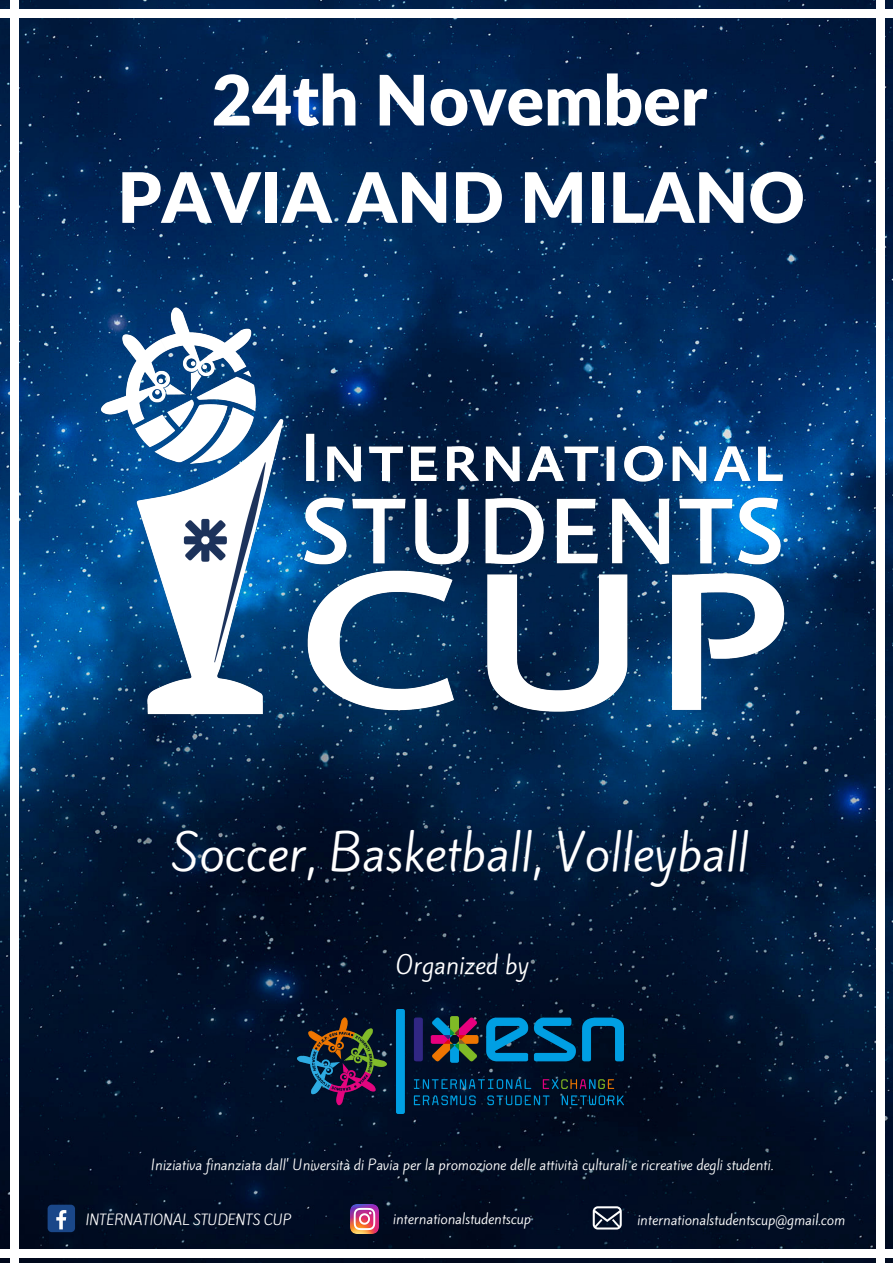
<style>
.page{position:relative;width:893px;height:1263px;background:#fff}
.page>*{position:absolute;margin:0;border:0;box-sizing:border-box;transform-origin:0 0}
.t1{font:900 69.53px/97.4px "Lato";color:#fff;text-align:center}
.t2{font:46.35px "Kite One";color:#fff}
.t3{font:23.17px "Kite One";color:#fff}
.t4{font:13.27px "Kite One";color:#fff}
</style>
<div class="page">
<img style="left:0;top:0;width:893px;height:1263px">
<img style="left:79px;top:268px;width:738px;height:519px">
<div style="left:10px;top:1088px;width:8px;height:175px;background:#fff"></div>
<div style="left:10px;top:752px;width:8px;height:337px;background:#fff"></div>
<div style="left:10px;top:416px;width:8px;height:337px;background:#fff"></div>
<div style="left:10px;top:80px;width:8px;height:337px;background:#fff"></div>
<div style="left:10px;top:0;width:8px;height:81px;background:#fff"></div>
<div style="left:877px;top:1049px;width:8px;height:214px;background:#fff"></div>
<div style="left:877px;top:713px;width:8px;height:336px;background:#fff"></div>
<div style="left:877px;top:376px;width:8px;height:337px;background:#fff"></div>
<div style="left:877px;top:40px;width:8px;height:337px;background:#fff"></div>
<div style="left:877px;top:0;width:8px;height:41px;background:#fff"></div>
<div style="left:858px;top:10px;width:35px;height:8px;background:#fff"></div>
<div style="left:522px;top:10px;width:337px;height:8px;background:#fff"></div>
<div style="left:186px;top:10px;width:337px;height:8px;background:#fff"></div>
<div style="left:0;top:10px;width:187px;height:8px;background:#fff"></div>
<div style="left:826px;top:1249px;width:67px;height:8px;background:#fff"></div>
<div style="left:490px;top:1249px;width:337px;height:8px;background:#fff"></div>
<div style="left:154px;top:1249px;width:337px;height:8px;background:#fff"></div>
<div style="left:0;top:1249px;width:155px;height:8px;background:#fff"></div>
<svg style="left:593px;top:1206px;width:29px;height:23px"></svg>
<img style="left:298px;top:1009px;width:326px;height:105px">
<div style="left:48px;top:1205px;width:27px;height:27px;background:#1a4789;border-radius:4px"></div>
<svg style="left:56px;top:1210px;width:10px;height:19px"></svg>
<img style="left:350px;top:1205px;width:29px;height:29px">
<h1 class="t1" style="left:117px;top:50px;width:689px">24th November<br>PAVIA AND MILANO</h1>
<h2 class="t2" style="left:171px;top:820px;width:578px">Soccer, Basketball, Volleyball</h2>
<h3 class="t3" style="left:396px;top:949px;width:134px">Organized by</h3>
<p class="t4" style="left:151px;top:1155px;width:623px">Iniziativa finanziata dall' Università di Pavia per la promozione delle attività culturali e ricreative degli studenti.</p>
<p class="t4" style="left:393px;top:1209px;width:140px">internationalstudentscup</p>
<p class="t4" style="left:637px;top:1210px;width:210px">internationalstudentscup@gmail.com</p>
<p class="t4" style="left:86px;top:1210px;width:207px">INTERNATIONAL STUDENTS CUP</p>
</div>
